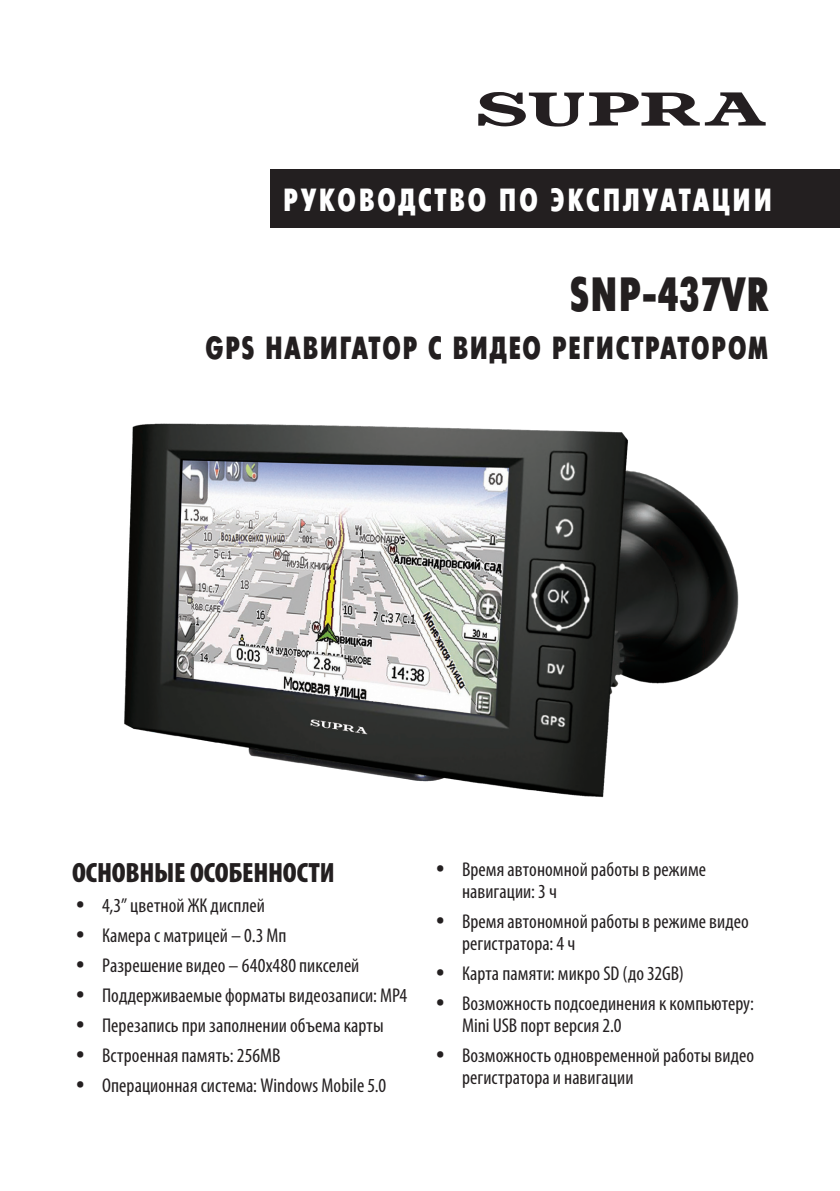
<style>
.page{position:relative;width:840px;height:1191px;background:#fff}
.page>*{position:absolute;margin:0;border:0;box-sizing:border-box;transform-origin:0 0}
.t1{font:48px "Futuris X Cond C";color:#231f20}
.Text{font:32px "Futuris X Cond C";letter-spacing:.03em;color:#231f20}
.t2{font:32px "Futuris X Cond C";letter-spacing:.07em;color:#fff}
.Text-2{font:900 condensed 28px "Myriad Pro";letter-spacing:-.015em;color:#231f20}
.Spisok{font:condensed 20px/22px "Myriad Pro";letter-spacing:.005em;color:#231f20}
.s1{font-weight:900;font-size:28px}
</style>
<div class="page">
<svg style="left:478px;top:92px;width:287px;height:35px"></svg>
<div style="left:270px;top:169px;width:569px;height:59px;background:#231f20"></div>
<img style="left:124px;top:423px;width:615px;height:375px">
<p class="t2" style="left:283px;top:182px;width:490px">Руководство по эксплуатации</p>
<p class="t1" style="left:570px;top:267px;width:199px">SNP-437VR</p>
<p class="Text" style="left:205px;top:330px;width:564px">GPS навигатор с видео регистратором</p>
<p class="Text-2" style="left:72px;top:855px;width:264px">Основные особенности</p>
<p class="Spisok" style="left:76px;top:894px;width:190px"><span class="s1">•</span> 4,3” цветной ЖК дисплей</p>
<p class="Spisok" style="left:76px;top:924px;width:212px"><span class="s1">•</span> Камера с матрицей – 0.3 Мп</p>
<p class="Spisok" style="left:76px;top:954px;width:285px"><span class="s1">•</span> Разрешение видео – 640x480 пикселей</p>
<p class="Spisok" style="left:76px;top:984px;width:332px"><span class="s1">•</span> Поддерживаемые форматы видеозаписи: МР4</p>
<p class="Spisok" style="left:76px;top:1014px;width:309px"><span class="s1">•</span> Перезапись при заполнении объема карты</p>
<p class="Spisok" style="left:76px;top:1044px;width:206px"><span class="s1">•</span> Встроенная память: 256МВ</p>
<p class="Spisok" style="left:76px;top:1074px;width:311px"><span class="s1">•</span> Операционная система: Windows Mobile 5.0</p>
<p class="Spisok" style="left:462px;top:858px;width:245px;text-indent:-26px"><span class="s1">•</span> Время автономной работы в режиме навигации: 3 ч</p>
<p class="Spisok" style="left:462px;top:910px;width:288px;text-indent:-26px"><span class="s1">•</span> Время автономной работы в режиме видео регистратора: 4 ч</p>
<p class="Spisok" style="left:436px;top:962px;width:249px"><span class="s1">•</span> Карта памяти: микро SD (до 32GB)</p>
<p class="Spisok" style="left:462px;top:992px;width:293px;text-indent:-26px"><span class="s1">•</span> Возможность подсоединения к компьютеру:<br>Mini USB порт версия 2.0</p>
<p class="Spisok" style="left:462px;top:1044px;width:293px;text-indent:-26px"><span class="s1">•</span> Возможность одновременной работы видео регистратора и навигации</p>
</div>
